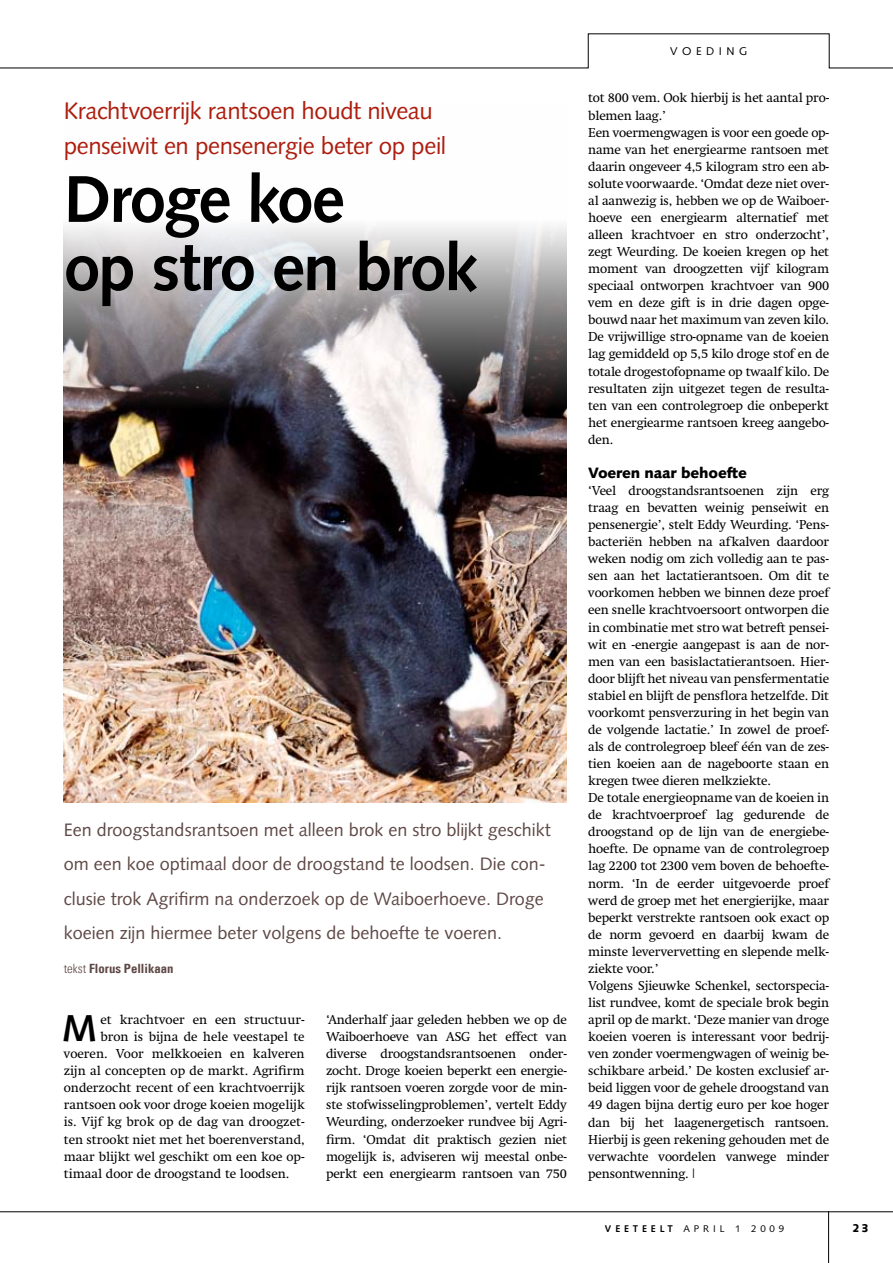
<style>
.page{position:relative;width:893px;height:1263px;background:#fff}
.page>*{position:absolute;margin:0;border:0;box-sizing:border-box;transform-origin:0 0}
.t1{font:700 66px/68.2px "Syntax LT Pro";letter-spacing:-.03em;color:#000}
.t2{font:700 37.35px "Syntax LT Pro";color:#000}
.t3{font:24px/34.2px "Syntax LT Pro";letter-spacing:-.02em;color:#ad1d0e}
.t4{font:18px/34.2px "Syntax LT Pro";color:#5e4845}
.t5{font:900 15px "Syntax LT Pro";letter-spacing:-.015em;color:#000}
.t6{font:13.2px/17.1px "Swift LT Pro";letter-spacing:-.015em;color:#000}
.t7{font:12.75px "Univers Com 67 Bold Cond";color:#5e4845}
.t8{font:11.25px "Syntax LT Pro";letter-spacing:.4em;color:#000}
.t9{font:900 11.25px "Syntax LT Pro";color:#000}
.t10{font:9.75px "Syntax LT Pro";letter-spacing:.4em;color:#000}
.t11{font:700 9.75px "Syntax LT Pro";color:#000}
.s1{font-family:"Univers Com 47 Light Cond"}
.s2{font-family:"Univers LT Pro 45";font-weight:300}
.s3{font-weight:700}
</style>
<div class="page">
<img style="left:64px;top:226px;width:503px;height:576px">
<svg style="left:0;top:1211px;width:893px;height:52px"></svg>
<svg style="left:0;top:33px;width:893px;height:36px"></svg>
<hr style="left:828px;top:1211px;width:1px;height:52px;background:#000">
<h3 class="t3" style="left:64px;top:94px;width:384px">Krachtvoerrijk rantsoen houdt niveau penseiwit en pensenergie beter op peil</h3>
<h1 class="t1" style="left:64px;top:165px;width:415px">Droge koe<br>op stro en brok</h1>
<p class="t4" style="left:64px;top:813px;width:489px">Een droogstandsrantsoen met alleen brok en stro blijkt geschikt om een koe optimaal door de droogstand te loodsen. Die con&shy;clusie trok Agrifirm na onderzoek op de Waiboerhoeve. Droge koeien zijn hiermee beter volgens de behoefte te voeren.</p>
<p class="t7" style="left:64px;top:960px;width:111px"><span class="s1">tekst</span> Florus Pellikaan</p>
<h2 class="t2" style="left:62px;top:1006px;width:37px">M</h2>
<p class="t6" style="left:100px;top:1011px;width:206px">et krachtvoer en een structuur-</p>
<p class="t6" style="left:100px;top:1028px;width:206px">bron is bijna de hele veestapel te</p>
<p class="t6" style="left:64px;top:1045px;width:242px">voeren. Voor melkkoeien en kalveren</p>
<p class="t6" style="left:64px;top:1062px;width:242px">zijn al concepten op de markt. Agrifirm</p>
<p class="t6" style="left:64px;top:1079px;width:242px">onderzocht recent of een krachtvoerrijk</p>
<p class="t6" style="left:64px;top:1096px;width:242px">rantsoen ook voor droge koeien mogelijk</p>
<p class="t6" style="left:64px;top:1113px;width:242px">is. Vijf kg brok op de dag van droogzet-</p>
<p class="t6" style="left:64px;top:1130px;width:242px">ten strookt niet met het boerenverstand,</p>
<p class="t6" style="left:64px;top:1147px;width:242px">maar blijkt wel geschikt om een koe op-</p>
<p class="t6" style="left:64px;top:1165px;width:227px">timaal door de droogstand te loodsen.</p>
<p class="t6" style="left:326px;top:1011px;width:242px;text-align:justify">‘Anderhalf jaar geleden hebben we op de Waiboerhoeve van ASG het effect van diverse droogstandsrantsoenen onder&shy;zocht. Droge koeien beperkt een energie&shy;rijk rantsoen voeren zorgde voor de min&shy;ste stofwisselingproblemen’, vertelt Eddy Weurding, onderzoeker rundvee bij Agri&shy;firm. ‘Omdat dit praktisch gezien niet mogelijk is, adviseren wij meestal onbe&shy;perkt een energiearm rantsoen van 750</p>
<p class="t8" style="left:670px;top:45px;width:79px">VOEDIN G</p>
<p class="t6" style="left:588px;top:89px;width:242px">tot 800 vem. Ook hierbij is het aantal pro&shy;blemen laag.’<br>Een voermengwagen is voor een goede op&shy;name van het energiearme rantsoen met daarin ongeveer 4,5 kilogram stro een ab&shy;solute voorwaarde. ‘Omdat deze niet over&shy;al aanwezig is, hebben we op de Waiboer&shy;hoeve een energiearm alternatief met alleen krachtvoer en stro onderzocht’, zegt Weurding. De koeien kregen op het moment van droogzetten vijf kilogram speciaal ontworpen krachtvoer van 900 vem en deze gift is in drie dagen opge&shy;bouwd naar het maximum van zeven kilo.<br>De vrijwillige stro-opname van de koeien lag gemiddeld op 5,5 kilo droge stof en de totale drogestofopname op twaalf kilo. De resultaten zijn uitgezet tegen de resulta&shy;ten van een controlegroep die onbeperkt het energiearme rantsoen kreeg aangebo&shy;den.</p>
<p class="t5" style="left:588px;top:464px;width:160px">Voeren naar behoefte</p>
<p class="t6" style="left:588px;top:482px;width:242px">‘Veel droogstandsrantsoenen zijn erg traag en bevatten weinig penseiwit en pensenergie’, stelt Eddy Weurding. ‘Pens&shy;bacteriën hebben na afkalven daardoor weken nodig om zich volledig aan te pas&shy;sen aan het lactatierantsoen. Om dit te voorkomen hebben we binnen deze proef een snelle krachtvoersoort ontworpen die in combinatie met stro wat betreft pensei&shy;wit en -energie aangepast is aan de nor&shy;men van een basislactatierantsoen. Hier&shy;door blijft het niveau van pensfermentatie stabiel en blijft de pensflora hetzelfde. Dit voorkomt pensverzuring in het begin van de volgende lactatie.’ In zowel de proef&shy;als de controlegroep bleef één van de zes&shy;tien koeien aan de nageboorte staan en kregen twee dieren melkziekte.<br>De totale energieopname van de koeien in de krachtvoerproef lag gedurende de droogstand op de lijn van de energiebe&shy;hoefte. De opname van de controlegroep lag 2200 tot 2300 vem boven de behoefte&shy;norm. ‘In de eerder uitgevoerde proef werd de groep met het energierijke, maar beperkt verstrekte rantsoen ook exact op de norm gevoerd en daarbij kwam de minste leververvetting en slepende melk&shy;ziekte voor.’<br>Volgens Sjieuwke Schenkel, sectorspecia&shy;list rundvee, komt de speciale brok begin april op de markt. ‘Deze manier van droge koeien voeren is interessant voor bedrij&shy;ven zonder voermengwagen of weinig be&shy;schikbare arbeid.’ De kosten exclusief ar&shy;beid liggen voor de gehele droogstand van 49 dagen bijna dertig euro per koe hoger dan bij het laagenergetisch rantsoen.<br>Hierbij is geen rekening gehouden met de verwachte voordelen vanwege minder pensontwenning. <span class="s2">l</span></p>
<p class="t10" style="left:605px;top:1223px;width:181px"><span class="s3">VEETEELT</span> a pril 1 2009</p>
<p class="t9" style="left:852px;top:1222px;width:18px">23</p>
<p class="t11" style="left:586px;top:1223px;width:35px">VEET</p>
<p class="t10" style="left:632px;top:1223px;width:174px"><span class="s3">ELT</span> januari 1/2 2009</p>
</div>
